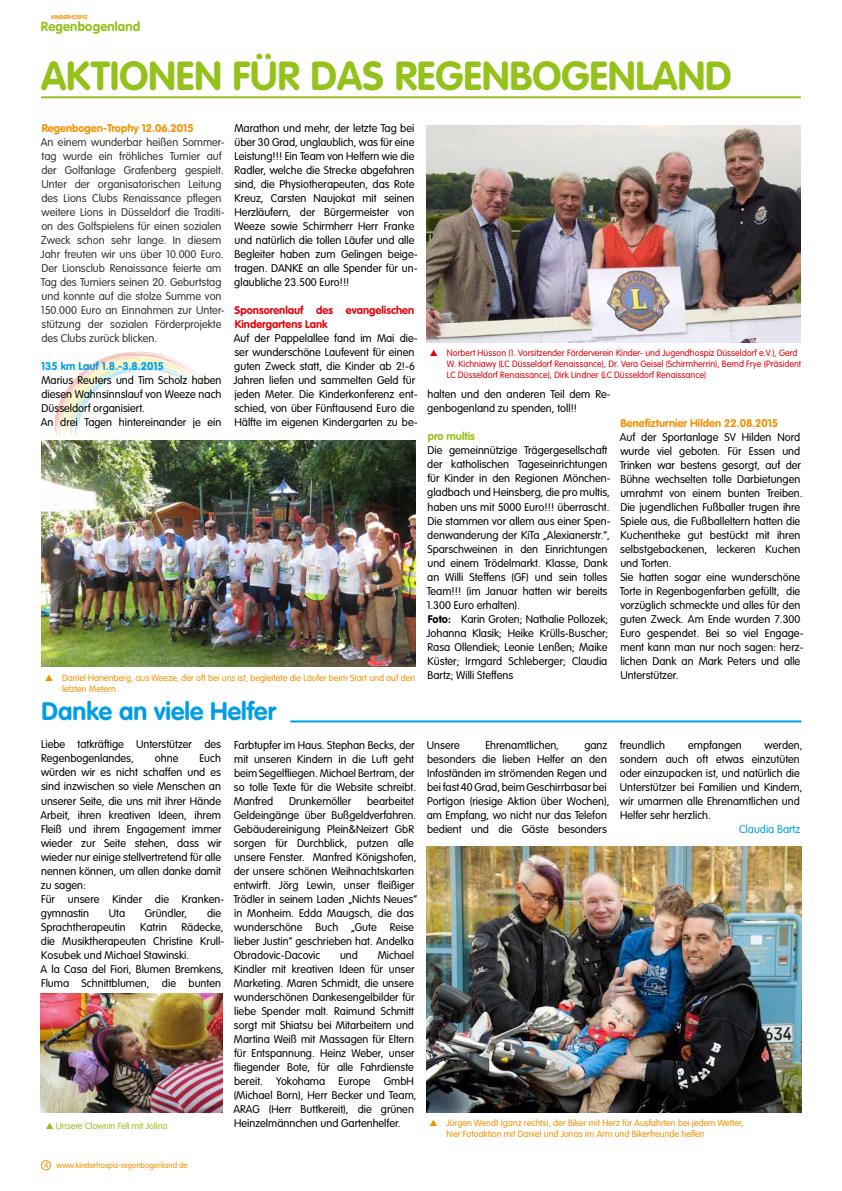
<style>
.page{position:relative;width:842px;height:1191px;background:#fff}
.page>*{position:absolute;margin:0;border:0;box-sizing:border-box;transform-origin:0 0}
.t1{font:700 40px "VAG Rounded Std";color:#94c11a}
.t2{font:700 25px "VAG Rounded Std";color:#009ee3}
.t3{font:700 13px "VAG Rounded Std";letter-spacing:.015em;color:#94c11a}
.t4{font:300 11px/14px "VAG Rounded Std";color:#000}
.t5{font:300 11px/14px "VAG Rounded Std";color:#333}
.t6{font:700 11px "VAG Rounded Std";color:#f39100}
.t7{font:700 11px/14px "VAG Rounded Std";color:#e3000b}
.t8{font:700 11px "VAG Rounded Std";color:#009ee3}
.t9{font:300 11px "VAG Rounded Std";color:#009ee3}
.t10{font:700 11px "VAG Rounded Std";color:#94c11a}
.t11{font:300 9px/10.8px "VAG Rounded Std";color:#e3000b}
.t12{font:300 9px/10.8px "VAG Rounded Std";color:#f39100}
.t13{font:300 9px "VAG Rounded Std";color:#94c11a}
.t14{font:300 8px "VAG Rounded Std";color:#f39100}
.t15{font:700 5.5px "VAG Rounded Std";color:#f39100}
.s1{font-weight:700}
</style>
<div class="page">
<div style="left:41px;top:1160px;width:10px;height:10px;border:1px solid #f39100;border-radius:50%"></div>
<svg style="left:55px;top:352px;width:158px;height:85px"></svg>
<img style="left:41px;top:440px;width:374px;height:227px">
<img style="left:427px;top:126px;width:374px;height:216px">
<hr style="left:41px;top:96px;width:760px;height:2px;background:#94c11a">
<img style="left:41px;top:994px;width:181px;height:118px">
<img style="left:427px;top:846px;width:374px;height:266px">
<hr style="left:290px;top:720px;width:511px;height:2px;background:#009ee3">
<p class="t15" style="left:51px;top:14px;width:38px">KINDERHOSPIZ</p>
<p class="t3" style="left:41px;top:19px;width:101px">Regenbogenland</p>
<h1 class="t1" style="left:41px;top:53px;width:692px">AKTIONEN FÜR DAS REGENBOGENLAND</h1>
<p class="t6" style="left:42px;top:122px;width:153px">Regenbogen-Trophy 12.06.2015</p>
<p class="t5" style="left:41px;top:136px;width:186px">An einem wunderbar heißen Sommer&shy;tag wurde ein fröhliches Turnier auf der Golfanlage Grafenberg gespielt.<br>Unter der organisatorischen Leitung des Lions Clubs Renaissance pflegen weitere Lions in Düsseldorf die Traditi&shy;on des Golfspielens für einen sozialen Zweck schon sehr lange. In diesem Jahr freuten wir uns über 10.000 Euro.<br>Der Lionsclub Renaissance feierte am Tag des Turniers seinen 20. Geburtstag und konnte auf die stolze Summe von 150.000 Euro an Einnahmen zur Unter&shy;stützung der sozialen Förderprojekte des Clubs zurück blicken.</p>
<p class="t8" style="left:41px;top:360px;width:124px">135 km Lauf 1.8.-3.8.2015</p>
<p class="t4" style="left:41px;top:374px;width:182px">Marius Reuters und Tim Scholz haben diesen Wahnsinnslauf von Weeze nach Düsseldorf organisiert.<br>An drei Tagen hintereinander je ein</p>
<p class="t4" style="left:234px;top:122px;width:185px">Marathon und mehr, der letzte Tag bei über 30 Grad, unglaublich, was für eine Leistung!!! Ein Team von Helfern wie die Radler, welche die Strecke abgefahren sind, die Physiotherapeuten, das Rote Kreuz, Carsten Naujokat mit seinen Herzläufern, der Bürgermeister von Weeze sowie Schirmherr Herr Franke und natürlich die tollen Läufer und alle Begleiter haben zum Gelingen beige&shy;tragen. DANKE an alle Spender für un&shy;glaubliche 23.500 Euro!!!</p>
<p class="t7" style="left:235px;top:304px;width:181px">Sponsorenlauf des evangelischen<br>Kindergartens Lank</p>
<p class="t4" style="left:234px;top:332px;width:186px">Auf der Pappelallee fand im Mai die&shy;ser wunderschöne Laufevent für einen guten Zweck statt, die Kinder ab 2!-6<br>Jahren liefen und sammelten Geld für jeden Meter. Die Kinderkonferenz ent&shy;schied, von über Fünftausend Euro die Hälfte im eigenen Kindergarten zu be-</p>
<p class="t12" style="left:62px;top:673px;width:355px;text-indent:-17px">▲ Daniel Hanenberg, aus Weeze, der oft bei uns ist, begleitete die Läufer beim Start und auf den letzten Metern.</p>
<h2 class="t2" style="left:42px;top:697px;width:236px">Danke an viele Helfer</h2>
<p class="t4" style="left:41px;top:738px;width:181px">Liebe tatkräftige Unterstützer des<br>Regenbogenlandes,</p>
<p class="t4" style="left:234px;top:738px;width:184px">Farbtupfer im Haus. Stephan Becks, der mit unseren Kindern in die Luft geht beim Segelfliegen. Michael Bertram, der so tolle Texte für die Website schreibt.<br>Manfred</p>
<p class="t4" style="left:40px;top:752px;width:185px;text-indent:159px">Euch würden wir es nicht schaffen und es sind inzwischen so viele Menschen an unserer Seite, die uns mit ihrer Hände<br>Arbeit, ihren kreativen Ideen, ihrem<br>Fleiß und ihrem Engagement immer wieder zur Seite stehen, dass wir wieder nur einige stellvertretend für alle nennen können, um allen danke damit zu sagen:<br>Für unsere Kinder die Kranken&shy;gymnastin</p>
<p class="t4" style="left:155px;top:752px;width:25px">ohne</p>
<p class="t4" style="left:233px;top:794px;width:185px;text-indent:134px">bearbeitet Geldeingänge über Bußgeldverfahren.<br>Gebäudereinigung Plein&amp;Neizert GbR sorgen für Durchblick, putzen alle unsere Fenster. Manfred Königshofen, der unsere schönen Weihnachtskarten entwirft. Jörg Lewin, unser fleißiger Trödler in seinem Laden „Nichts Neues“ in Monheim. Edda Maugsch, die das wunderschöne Buch „Gute Reise lieber Justin“ geschrieben hat. Andelka Obradovic-Dacovic</p>
<p class="t4" style="left:289px;top:794px;width:63px">Drunkemöller</p>
<p class="t4" style="left:109px;top:906px;width:18px">Uta</p>
<p class="t4" style="left:145px;top:906px;width:44px">Gründler,</p>
<p class="t4" style="left:207px;top:906px;width:16px">die</p>
<p class="t4" style="left:41px;top:920px;width:86px">Sprachtherapeutin</p>
<p class="t4" style="left:140px;top:920px;width:28px">Katrin</p>
<p class="t4" style="left:40px;top:920px;width:185px;text-indent:141px">Rädecke, die Musiktherapeuten Christine Krull-<br>Kosubek und Michael Stawinski.<br>A la Casa del Fiori, Blumen Bremkens,<br>Fluma Schnittblumen, die bunten</p>
<p class="t4" style="left:233px;top:948px;width:185px;text-indent:144px">Michael Kindler mit kreativen Ideen für unser Marketing. Maren Schmidt, die unsere wunderschönen Dankesengelbilder für liebe Spender malt. Raimund Schmitt sorgt mit Shiatsu bei Mitarbeitern und Martina Weiß mit Massagen für Eltern für Entspannung. Heinz Weber, unser fliegender Bote, für alle Fahrdienste bereit. Yokohama Europe GmbH (Michael Born), Herr Becker und Team, ARAG (Herr Buttkereit), die grünen Heinzelmännchen und Gartenhelfer.</p>
<p class="t4" style="left:340px;top:948px;width:19px">und</p>
<p class="t13" style="left:46px;top:1120px;width:123px">▲ Unsere Clownin Feli mit Jolina</p>
<p class="t11" style="left:447px;top:348px;width:356px;text-indent:-17px">▲ Norbert Hüsson (1. Vorsitzender Förderverein Kinder- und Jugendhospiz Düsseldorf e.V.), Gerd<br>W. Kichniawy (LC Düsseldorf Renaissance), Dr. Vera Geisel (Schirmherrin), Bernd Frye (Präsident<br>LC Düsseldorf Renaissance), Dirk Lindner (LC Düsseldorf Renaissance)</p>
<p class="t4" style="left:427px;top:388px;width:185px">halten und den anderen Teil dem Re&shy;genbogenland zu spenden, toll!!</p>
<p class="t10" style="left:428px;top:430px;width:49px">pro multis</p>
<p class="t4" style="left:426px;top:444px;width:186px">Die gemeinnützige Trägergesellschaft der katholischen Tageseinrichtungen für Kinder in den Regionen Mönchen&shy;gladbach und Heinsberg, die pro multis, haben uns mit 5000 Euro!!! überrascht.<br>Die stammen vor allem aus einer Spen&shy;denwanderung der KiTa „Alexianerstr.“, Sparschweinen in den Einrichtungen und einem Trödelmarkt. Klasse, Dank an Willi Steffens (GF) und sein tolles Team!!! (im Januar hatten wir bereits 1.300 Euro erhalten).<br><span class="s1">Foto:</span> Karin Groten; Nathalie Pollozek; Johanna Klasik; Heike Krülls-Buscher; Rasa Ollendiek; Leonie Lenßen; Maike Küster; Irmgard Schleberger; Claudia Bartz; Willi Steffens</p>
<p class="t6" style="left:621px;top:416px;width:159px">Benefizturnier Hilden 22.08.2015</p>
<p class="t4" style="left:620px;top:430px;width:185px">Auf der Sportanlage SV Hilden Nord wurde viel geboten. Für Essen und Trinken war bestens gesorgt, auf der Bühne wechselten tolle Darbietungen umrahmt von einem bunten Treiben.<br>Die jugendlichen Fußballer trugen ihre Spiele aus, die Fußballeltern hatten die Kuchentheke gut bestückt mit ihren selbstgebackenen, leckeren Kuchen und Torten.<br>Sie hatten sogar eine wunderschöne Torte in Regenbogenfarben gefüllt, die vorzüglich schmeckte und alles für den guten Zweck. Am Ende wurden 7.300<br>Euro gespendet. Bei so viel Engage&shy;ment kann man nur noch sagen: herz&shy;lichen Dank an Mark Peters und alle Unterstützer.</p>
<p class="t4" style="left:427px;top:738px;width:35px">Unsere</p>
<p class="t4" style="left:485px;top:738px;width:75px">Ehrenamtlichen,</p>
<p class="t4" style="left:427px;top:738px;width:184px;text-indent:158px">ganz besonders die lieben Helfer an den<br>Infoständen im strömenden Regen und bei fast 40 Grad, beim Geschirrbasar bei<br>Portigon (riesige Aktion über Wochen), am Empfang, wo nicht nur das Telefon bedient und die Gäste besonders</p>
<p class="t4" style="left:620px;top:738px;width:47px">freundlich</p>
<p class="t4" style="left:688px;top:738px;width:55px">empfangen</p>
<p class="t4" style="left:620px;top:738px;width:184px;text-indent:145px">werden, sondern auch oft etwas einzutüten oder einzupacken ist, und natürlich die<br>Unterstützer bei Familien und Kindern, wir umarmen alle Ehrenamtlichen und<br>Helfer sehr herzlich.</p>
<p class="t9" style="left:739px;top:822px;width:63px">Claudia Bartz</p>
<p class="t12" style="left:446px;top:1117px;width:299px;text-indent:-17px">▲ Jürgen Wendt (ganz rechts), der Biker mit Herz für Ausfahrten bei jedem Wetter, hier Fotoaktion mit Daniel und Jonas im Arm und Bikerfreunde helfen</p>
<p class="t14" style="left:44px;top:1160px;width:145px">4 www.kinderhospiz-regenbogenland.de</p>
</div>
